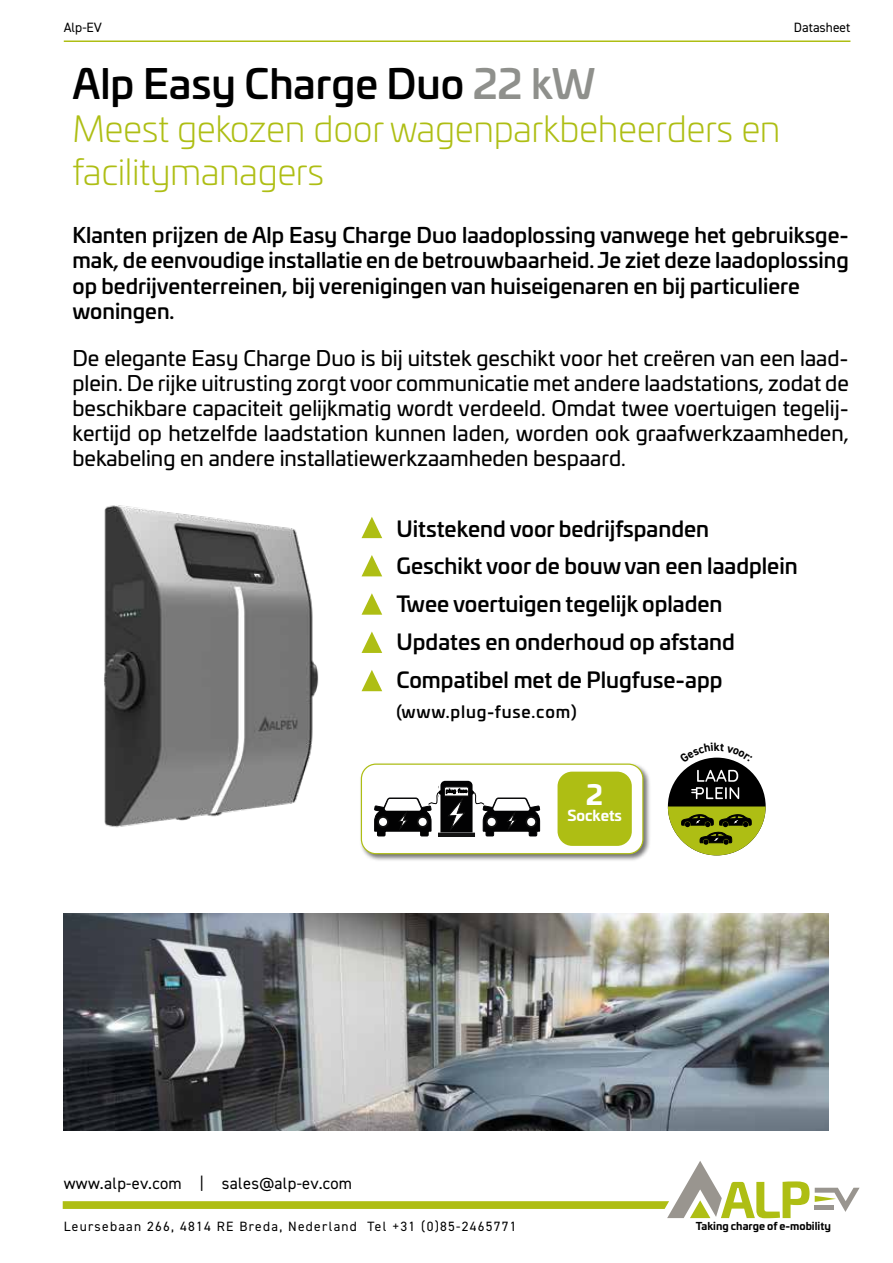
<style>
.page{position:relative;width:893px;height:1263px;background:#fff}
.page>*{position:absolute;margin:0;border:0;box-sizing:border-box;transform-origin:0 0}
.t1{font:500 40.5px "Univia Pro";color:#000}
.t2{font:300 36px/43.2px "Univia Pro";letter-spacing:-.01em;color:#aebe14}
.t3{font:700 27px "Univia Pro";color:#fff}
.t4{font:500 21.6px/37.8px "Univia Pro";color:#000}
.t5{font:21px/25.2px "Univia Pro";color:#000;text-align:justify}
.t6{font:500 21px/25.2px "Univia Pro";color:#000}
.t7{font:16.5px "DIN2014";letter-spacing:.02em;color:#000}
.t8{font:500 16.5px "Univia Pro";letter-spacing:.05em;color:#000}
.t9{font:700 14.55px "Univia Pro";color:#fff}
.t10{font:13.5px "DIN2014";letter-spacing:.095em;color:#000}
.t11{font:13.5px "DIN2014";color:#000}
.t12{font:700 10.5px "Univia Pro";color:#000}
.s1{color:#8f908c}
</style>
<div class="page">
<div style="left:359px;top:762px;width:292px;height:100px;background:#000;opacity:.55"></div>
<div style="left:361px;top:764px;width:282px;height:90px;background:#fff;border-radius:15px"></div>
<div style="left:361px;top:763px;width:282px;height:91px;border:1px solid #aebe14;border-radius:15px"></div>
<hr style="left:64px;top:40px;width:786px;height:2px;background:#aebe14">
<svg style="left:63px;top:1161px;width:746px;height:57px"></svg>
<svg style="left:815px;top:1188px;width:45px;height:24px"></svg>
<img style="left:104px;top:505px;width:215px;height:323px">
<img style="left:64px;top:914px;width:765px;height:216px">
<svg style="left:374px;top:781px;width:167px;height:55px"></svg>
<svg style="left:362px;top:517px;width:20px;height:21px"></svg>
<svg style="left:362px;top:555px;width:20px;height:21px"></svg>
<svg style="left:362px;top:593px;width:20px;height:22px"></svg>
<svg style="left:362px;top:631px;width:20px;height:22px"></svg>
<svg style="left:362px;top:670px;width:20px;height:21px"></svg>
<div style="left:558px;top:772px;width:74px;height:74px;background:#aebe14;border-radius:15px"></div>
<div style="left:668px;top:758px;width:98px;height:97px;background:#000;border-radius:50%"></div>
<svg style="left:668px;top:806px;width:98px;height:49px"></svg>
<svg style="left:691px;top:770px;width:48px;height:29px"></svg>
<svg style="left:694px;top:757px;width:45px;height:6px"></svg>
<p class="t10" style="left:64px;top:19px;width:40px">Alp-EV</p>
<p class="t11" style="left:794px;top:19px;width:58px">Datasheet</p>
<h1 class="t1" style="left:72px;top:52px;width:525px">Alp Easy Charge Duo <span class="s1">22 kW</span></h1>
<h2 class="t2" style="left:72px;top:106px;width:710px">Meest gekozen door wagenparkbeheerders en facilitymanagers</h2>
<p class="t6" style="left:72px;top:221px;width:778px">Klanten prijzen de Alp Easy Charge Duo laadoplossing vanwege het gebruiksge&shy;mak, de eenvoudige installatie en de betrouwbaarheid. Je ziet deze laadoplossing op bedrijventerreinen, bij verenigingen van huiseigenaren en bij particuliere woningen.</p>
<p class="t5" style="left:72px;top:344px;width:778px">De elegante Easy Charge Duo is bij uitstek geschikt voor het creëren van een laad&shy;plein. De rijke uitrusting zorgt voor communicatie met andere laadstations, zodat de beschikbare capaciteit gelijkmatig wordt verdeeld. Omdat twee voertuigen tegelij&shy;kertijd op hetzelfde laadstation kunnen laden, worden ook graafwerkzaamheden, bekabeling en andere installatiewerkzaamheden bespaard.</p>
<p class="t4" style="left:397px;top:508px;width:403px">Uitstekend voor bedrijfspanden Geschikt voor de bouw van een laadplein Twee voertuigen tegelijk opladen Updates en onderhoud op afstand Compatibel met de Plugfuse-app</p>
<p class="t8" style="left:397px;top:699px;width:182px">(www.plug-fuse.com)</p>
<p class="t3" style="left:586px;top:773px;width:18px">2</p>
<p class="t9" style="left:567px;top:803px;width:56px">Sockets</p>
<p class="t7" style="left:64px;top:1173px;width:290px">www.alp-ev.com | sales@alp-ev.com</p>
<p class="t10" style="left:64px;top:1217px;width:454px">Leursebaan 266, 4814 RE Breda, Nederland Tel +31 (0)85-2465771</p>
<p class="t12" style="left:696px;top:1218px;width:136px">Taking charge of e-mobility</p>
</div>
